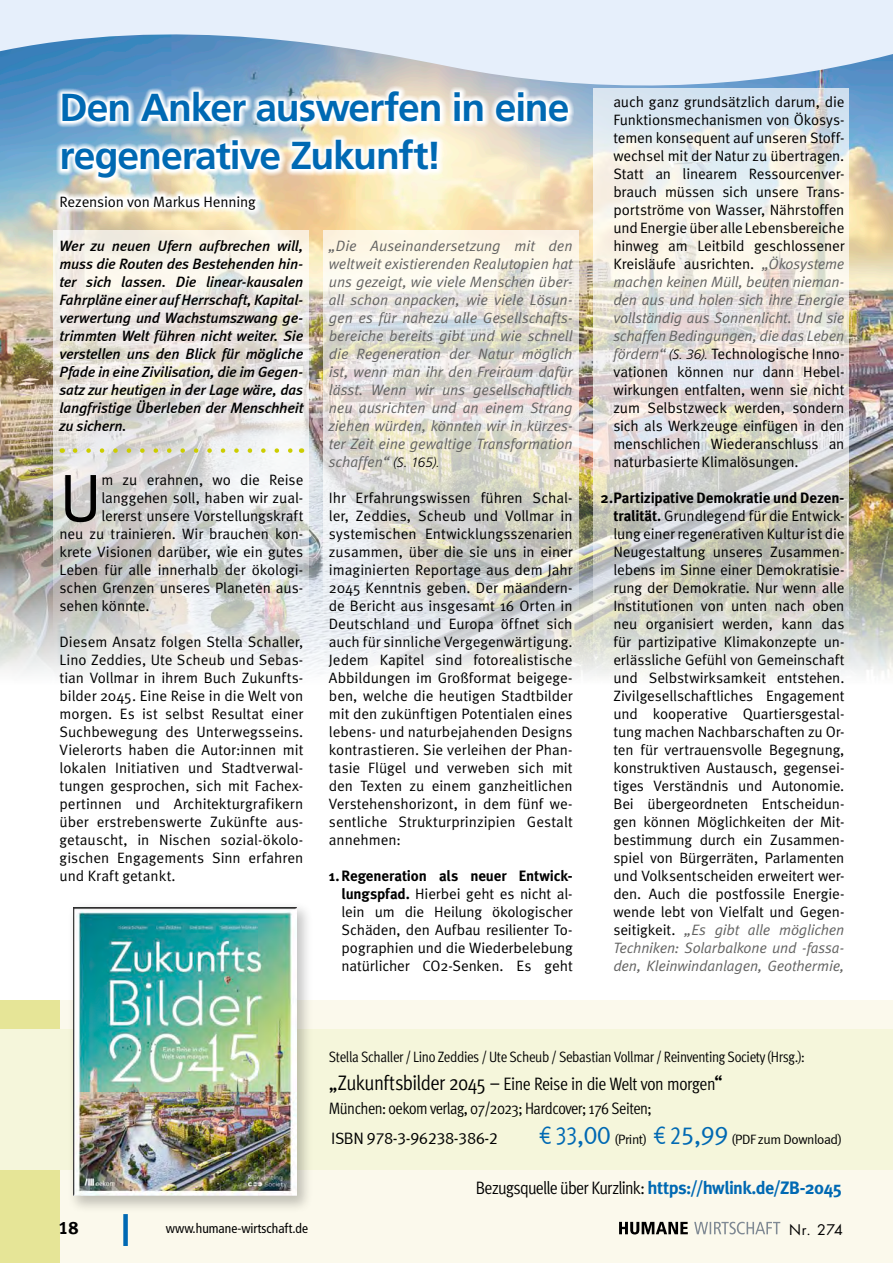
<style>
.page{position:relative;width:893px;height:1263px;background:#fff}
.page>*{position:absolute;margin:0;border:0;box-sizing:border-box;transform-origin:0 0}
.Fließtext_Meta_Normal{font:67.5px "Meta Normal";color:#000}
.Headline_1{font:700 39px/48px "Frutiger 65";letter-spacing:-.025em;color:#0069b3}
.t1{font:18px "Meta Cond Normal";letter-spacing:-.03em;color:#000}
.t2{font:18px "Meta Bold LF";color:#000}
.t3{font:16.5px "Meta Cond Normal";letter-spacing:-.03em;color:#000}
.t4{font:16.5px "Meta Normal LF";letter-spacing:-.03em;color:#000}
.Fließtext_Meta_Normal-2{font:15px/18px "Meta Normal";letter-spacing:-.005em;color:#000;text-align:justify}
.Fließtext_Meta_Normal-3{font:italic 15px/18px "Meta Normal";color:#636362;text-align:justify}
.Einleitungstext{font:italic 500 15px/18px "Meta";letter-spacing:-.01em;color:#000;text-align:justify}
.t5{font:15px "Meta Cond Normal";letter-spacing:-.025em;color:#000}
.Autor{font:15px "Meta Normal";letter-spacing:-.01em;color:#000}
.t6{font:14.25px "Futura";color:#000}
.t7{font:13.5px "Meta Normal LF";letter-spacing:-.03em;color:#000}
.t8{font:condensed 13.5px "Frutiger 57";color:#000}
.s1{font-family:"Frutiger LT";font-weight:300;font-size:13.5px;color:#000}
.s2{font-family:"Meta";font-weight:700}
.s3{font-style:italic;color:#636362}
.s4{font-family:"Frutiger LT";font-weight:300;font-style:italic;font-size:13.5px}
.s5{font-size:21px}
.s6{font-size:25.5px;color:#0069b3}
.s7{font-family:"Meta";font-weight:700;color:#0069b3}
</style>
<div class="page">
<img style="left:0;top:94px;width:893px;height:582px">
<svg style="left:323px;top:231px;width:255px;height:445px;background:#e3e1db"></svg>
<div style="left:0;top:1000px;width:893px;height:263px;background:#fbf9ec"></div>
<div style="left:0;top:1000px;width:60px;height:263px;background:#e6e597"></div>
<div style="left:0;top:1029px;width:893px;height:141px;background:#f5f6db"></div>
<div style="left:67px;top:901px;width:247px;height:312px;background:#000;opacity:.23"></div>
<div style="left:73px;top:908px;width:224px;height:288px;background:#000;opacity:.75"></div>
<svg style="left:53px;top:231px;width:255px;height:445px"></svg>
<svg style="left:594px;top:94px;width:255px;height:582px;background:#e0dfda"></svg>
<div style="left:123px;top:1214px;width:5px;height:32px;background:#0069b3"></div>
<svg style="left:619px;top:1222px;width:69px;height:12px"></svg>
<svg style="left:694px;top:1222px;width:86px;height:12px"></svg>
<svg style="left:75px;top:448px;width:219px;height:5px"></svg>
<svg style="left:55px;top:94px;width:519px;height:121px"></svg>
<svg style="left:0;top:0;width:893px;height:94px;background:#bed3e7"></svg>
<p class="Headline_1" style="left:60px;top:84px;width:511px">Den Anker auswerfen in eine regenerative Zukunft!</p>
<p class="Autor" style="left:60px;top:193px;width:198px">Rezension von Markus Henning</p>
<p class="Einleitungstext" style="left:60px;top:237px;width:245px">Wer zu neuen Ufern aufbrechen will, muss die Routen des Bestehenden hin&shy;ter sich lassen. Die linear-kausalen Fahrpläne einer auf Herrschaft, Kapital&shy;verwertung und Wachstumszwang ge&shy;trimmten Welt führen nicht weiter. Sie verstellen uns den Blick für mögliche Pfade in eine Zivilisation, die im Gegen&shy;satz zur heutigen in der Lage wäre, das langfristige Überleben der Menschheit zu sichern.</p>
<p class="Fließtext_Meta_Normal" style="left:60px;top:459px;width:44px">U</p>
<p class="Fließtext_Meta_Normal-2" style="left:101px;top:471px;width:203px">m zu erahnen, wo die Reise</p>
<p class="Fließtext_Meta_Normal-2" style="left:101px;top:489px;width:203px">langgehen soll, haben wir zual-</p>
<p class="Fließtext_Meta_Normal-2" style="left:101px;top:507px;width:203px">lererst unsere Vorstellungskraft</p>
<p class="Fließtext_Meta_Normal-2" style="left:60px;top:525px;width:245px">neu zu trainieren. Wir brauchen kon-</p>
<p class="Fließtext_Meta_Normal-2" style="left:60px;top:543px;width:245px">krete Visionen darüber, wie ein gutes</p>
<p class="Fließtext_Meta_Normal-2" style="left:60px;top:561px;width:245px">Leben für alle innerhalb der ökologi-</p>
<p class="Fließtext_Meta_Normal-2" style="left:60px;top:579px;width:245px">schen Grenzen unseres Planeten aus-</p>
<p class="Fließtext_Meta_Normal-2" style="left:60px;top:597px;width:91px">sehen könnte.</p>
<p class="Fließtext_Meta_Normal-2" style="left:60px;top:633px;width:245px">Diesem Ansatz folgen Stella Schaller, Lino Zeddies, Ute Scheub und Sebas&shy;tian Vollmar in ihrem Buch Zukunfts&shy;bilder 2045. Eine Reise in die Welt von morgen. Es ist selbst Resultat einer Suchbewegung des Unterwegsseins.<br>Vielerorts haben die Autor:innen mit lokalen Initiativen und Stadtverwal&shy;tungen gesprochen, sich mit Fachex&shy;pertinnen und Architekturgrafikern über erstrebenswerte Zukünfte aus&shy;getauscht, in Nischen sozial-ökolo&shy;gischen Engagements Sinn erfahren und Kraft getankt.</p>
<p class="Fließtext_Meta_Normal-3" style="left:329px;top:237px;width:245px">„Die Auseinandersetzung mit den weltweit existierenden Realutopien hat uns gezeigt, wie viele Menschen über&shy;all schon anpacken, wie viele Lösun&shy;gen es für nahezu alle Gesellschafts&shy;bereiche bereits gibt und wie schnell die Regeneration der Natur möglich ist, wenn man ihr den Freiraum dafür lässt. Wenn wir uns gesellschaftlich neu ausrichten und an einem Strang ziehen würden, könnten wir in kürzes&shy;ter Zeit eine gewaltige Transformation schaffen“ <span class="s1">(S. 165).</span></p>
<p class="Fließtext_Meta_Normal-2" style="left:329px;top:489px;width:245px">Ihr Erfahrungswissen führen Schal&shy;ler, Zeddies, Scheub und Vollmar in systemischen Entwicklungsszenarien zusammen, über die sie uns in einer imaginierten Reportage aus dem Jahr 2045 Kenntnis geben. Der mäandern&shy;de Bericht aus insgesamt 16 Orten in Deutschland und Europa öffnet sich auch für sinnliche Vergegenwärtigung.<br>Jedem Kapitel sind fotorealistische Abbildungen im Großformat beigege&shy;ben, welche die heutigen Stadtbilder mit den zukünftigen Potentialen eines lebens- und naturbejahenden Designs kontrastieren. Sie verleihen der Phan&shy;tasie Flügel und verweben sich mit den Texten zu einem ganzheitlichen Verstehenshorizont, in dem fünf we&shy;sentliche Strukturprinzipien Gestalt annehmen:</p>
<p class="Fließtext_Meta_Normal-2" style="left:342px;top:867px;width:233px;text-indent:-13px"><span class="s2">1.Regeneration als neuer Entwick&shy;lungspfad.</span> Hierbei geht es nicht al&shy;lein um die Heilung ökologischer Schäden, den Aufbau resilienter To&shy;pographien und die Wiederbelebung natürlicher CO2-Senken. Es geht</p>
<p class="Fließtext_Meta_Normal-2" style="left:613px;top:93px;width:233px">auch ganz grundsätzlich darum, die Funktionsmechanismen von Ökosys&shy;temen konsequent auf unseren Stoff&shy;wechsel mit der Natur zu übertragen.<br>Statt an linearem Ressourcenver&shy;brauch müssen sich unsere Trans&shy;portströme von Wasser, Nährstoffen und Energie über alle Lebensbereiche hinweg am Leitbild geschlossener Kreisläufe ausrichten. <span class="s3">„Ökosysteme machen keinen Müll, beuten nieman&shy;den aus und holen sich ihre Energie vollständig aus Sonnenlicht. Und sie schaffen Bedingungen, die das Leben fördern“</span> <span class="s4">(S. 36).</span> Technologische Inno&shy;vationen können nur dann Hebel&shy;wirkungen entfalten, wenn sie nicht zum Selbstzweck werden, sondern sich als Werkzeuge einfügen in den menschlichen Wiederanschluss an naturbasierte Klimalösungen.</p>
<p class="Fließtext_Meta_Normal-2" style="left:613px;top:489px;width:233px;text-indent:-13px"><span class="s2">2.Partizipative Demokratie und Dezen&shy;tralität.</span> Grundlegend für die Entwick&shy;lung einer regenerativen Kultur ist die Neugestaltung unseres Zusammen&shy;lebens im Sinne einer Demokratisie&shy;rung der Demokratie. Nur wenn alle Institutionen von unten nach oben neu organisiert werden, kann das für partizipative Klimakonzepte un&shy;erlässliche Gefühl von Gemeinschaft und Selbstwirksamkeit entstehen.<br>Zivilgesellschaftliches Engagement und kooperative Quartiersgestal&shy;tung machen Nachbarschaften zu Or&shy;ten für vertrauensvolle Begegnung, konstruktiven Austausch, gegensei&shy;tiges Verständnis und Autonomie.<br>Bei übergeordneten Entscheidun&shy;gen können Möglichkeiten der Mit&shy;bestimmung durch ein Zusammen&shy;spiel von Bürgerräten, Parlamenten und Volksentscheiden erweitert wer&shy;den. Auch die postfossile Energie&shy;wende lebt von Vielfalt und Gegen&shy;seitigkeit. <span class="s3">„Es gibt alle möglichen Techniken: Solarbalkone und -fassa&shy;den, Kleinwindanlagen, Geothermie,</span></p>
<p class="t5" style="left:329px;top:1048px;width:478px">Stella Schaller / Lino Zeddies / Ute Scheub / Sebastian Vollmar / Reinventing Society (Hrsg.):</p>
<p class="t1" style="left:329px;top:1074px;width:395px"><span class="s5">„Zukunftsbilder 2045 –</span> Eine Reise in die Welt von morgen<span class="s5">“</span></p>
<p class="t3" style="left:329px;top:1099px;width:324px">München: oekom verlag, 07/2023; Hardcover; 176 Seiten;</p>
<p class="t4" style="left:331px;top:1129px;width:168px">ISBN 978-3-96238-386-2</p>
<p class="t7" style="left:539px;top:1132px;width:305px"><span class="s6">€ 33,00</span> (Print) <span class="s6">€ 25,99</span> (PDF zum Download)</p>
<p class="t1" style="left:476px;top:1178px;width:368px">Bezugsquelle über Kurzlink: <span class="s7">https://hwlink.de/ZB-2045</span></p>
<p class="t2" style="left:58px;top:1217px;width:22px">18</p>
<p class="t8" style="left:166px;top:1220px;width:144px">www.humane-wirtschaft.de</p>
<p class="t6" style="left:789px;top:1220px;width:55px">Nr. 274</p>
</div>
